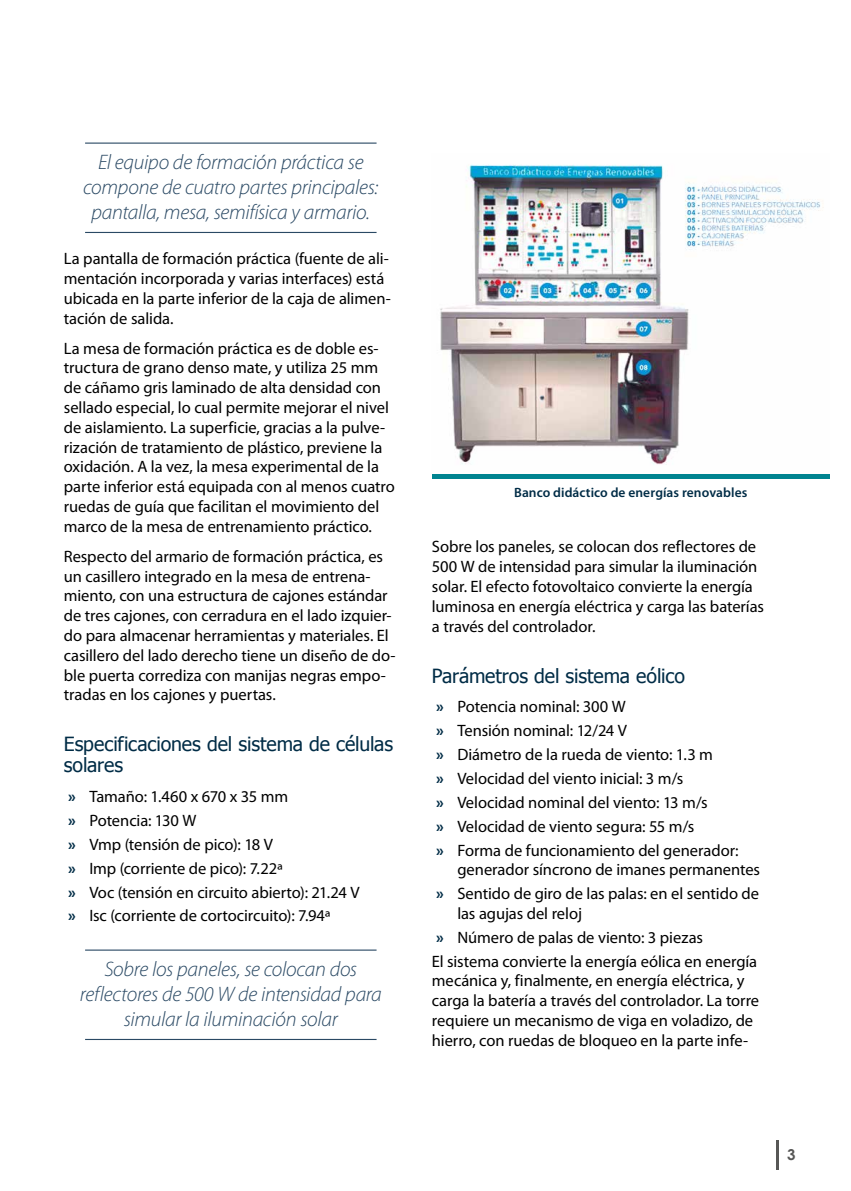
<style>
.page{position:relative;width:851px;height:1191px;background:#fff}
.page>*{position:absolute;margin:0;border:0;box-sizing:border-box;transform-origin:0 0}
.t1{font:italic 300 21px/25.2px "Myriad Pro";letter-spacing:-.015em;color:#2a4964;text-align:center}
.t2{font:19.5px/21px "Tahoma";letter-spacing:-.005em;color:#002c46}
.t3{font:16.5px/19.8px "Myriad Pro";letter-spacing:-.005em;color:#000}
.t4{font:700 15px "Century Gothic";color:#575756}
.t5{font:600 13.5px "Myriad Pro";letter-spacing:.005em;color:#002c46}
.s1{font-weight:700;color:#002c46}
</style>
<div class="page">
<hr style="left:776px;top:1140px;width:2px;height:29px;background:#575756">
<hr style="left:85px;top:142px;width:291px;height:2px;background:#2a4964">
<hr style="left:85px;top:232px;width:291px;height:1px;background:#2a4964">
<hr style="left:85px;top:949px;width:291px;height:1px;background:#2a4964">
<hr style="left:85px;top:1039px;width:291px;height:1px;background:#2a4964">
<img style="left:440px;top:164px;width:384px;height:301px">
<hr style="left:432px;top:474px;width:397px;height:4px;background:#008490">
<p class="t1" style="left:83px;top:149px;width:296px">El equipo de formación práctica se compone de cuatro partes principales: pantalla, mesa, semifísica y armario.</p>
<p class="t3" style="left:64px;top:249px;width:328px">La pantalla de formación práctica (fuente de ali&shy;mentación incorporada y varias interfaces) está ubicada en la parte inferior de la caja de alimen&shy;tación de salida.</p>
<p class="t3" style="left:64px;top:338px;width:332px">La mesa de formación práctica es de doble es&shy;tructura de grano denso mate, y utiliza 25 mm de cáñamo gris laminado de alta densidad con sellado especial, lo cual permite mejorar el nivel de aislamiento. La superficie, gracias a la pulve&shy;rización de tratamiento de plástico, previene la oxidación. A la vez, la mesa experimental de la parte inferior está equipada con al menos cuatro ruedas de guía que facilitan el movimiento del marco de la mesa de entrenamiento práctico.</p>
<p class="t3" style="left:64px;top:546px;width:333px">Respecto del armario de formación práctica, es un casillero integrado en la mesa de entrena&shy;miento, con una estructura de cajones estándar de tres cajones, con cerradura en el lado izquier&shy;do para almacenar herramientas y materiales. El casillero del lado derecho tiene un diseño de do&shy;ble puerta corrediza con manijas negras empo&shy;tradas en los cajones y puertas.</p>
<p class="t2" style="left:64px;top:732px;width:330px">Especificaciones del sistema de células solares</p>
<p class="t3" style="left:68px;top:784px;width:293px;line-height:23.9px"><span class="s1">»</span> Tamaño: 1.460 x 670 x 35 mm<br><span class="s1">»</span> Potencia: 130 W<br><span class="s1">»</span> Vmp (tensión de pico): 18 V<br><span class="s1">»</span> Imp (corriente de pico): 7.22ª<br><span class="s1">»</span> Voc (tensión en circuito abierto): 21.24 V <span class="s1">»</span> Isc (corriente de cortocircuito): 7.94ª</p>
<p class="t1" style="left:80px;top:956px;width:303px">Sobre los paneles, se colocan dos reflectores de 500 W de intensidad para simular la iluminación solar</p>
<p class="t5" style="left:514px;top:485px;width:235px">Banco didáctico de energías renovables</p>
<p class="t3" style="left:432px;top:537px;width:333px">Sobre los paneles, se colocan dos reflectores de 500 W de intensidad para simular la iluminación solar. El efecto fotovoltaico convierte la energía luminosa en energía eléctrica y carga las baterías a través del controlador.</p>
<p class="t2" style="left:432px;top:664px;width:254px">Parámetros del sistema eólico</p>
<p class="t3" style="left:436px;top:694px;width:304px;line-height:23.9px"><span class="s1">»</span> Potencia nominal: 300 W<br><span class="s1">»</span> Tensión nominal: 12/24 V<br><span class="s1">»</span> Diámetro de la rueda de viento: 1.3 m<br><span class="s1">»</span> Velocidad del viento inicial: 3 m/s<br><span class="s1">»</span> Velocidad nominal del viento: 13 m/s<br><span class="s1">»</span> Velocidad de viento segura: 55 m/s<br><span class="s1">»</span> Forma de funcionamiento del generador:</p>
<p class="t3" style="left:436px;top:857px;width:325px;line-height:23.9px;text-align:right">generador síncrono de imanes permanentes<br><span class="s1">»</span> Sentido de giro de las palas: en el sentido de</p>
<p class="t3" style="left:432px;top:901px;width:327px;line-height:23.9px;text-indent:26px">las agujas del reloj<br><span class="s1">»</span> Número de palas de viento: 3 piezas<br>El sistema convierte la energía eólica en energía</p>
<p class="t3" style="left:432px;top:970px;width:329px">mecánica y, finalmente, en energía eléctrica, y carga la batería a través del controlador. La torre requiere un mecanismo de viga en voladizo, de hierro, con ruedas de bloqueo en la parte infe-</p>
<p class="t4" style="left:787px;top:1143px;width:10px">3</p>
</div>
